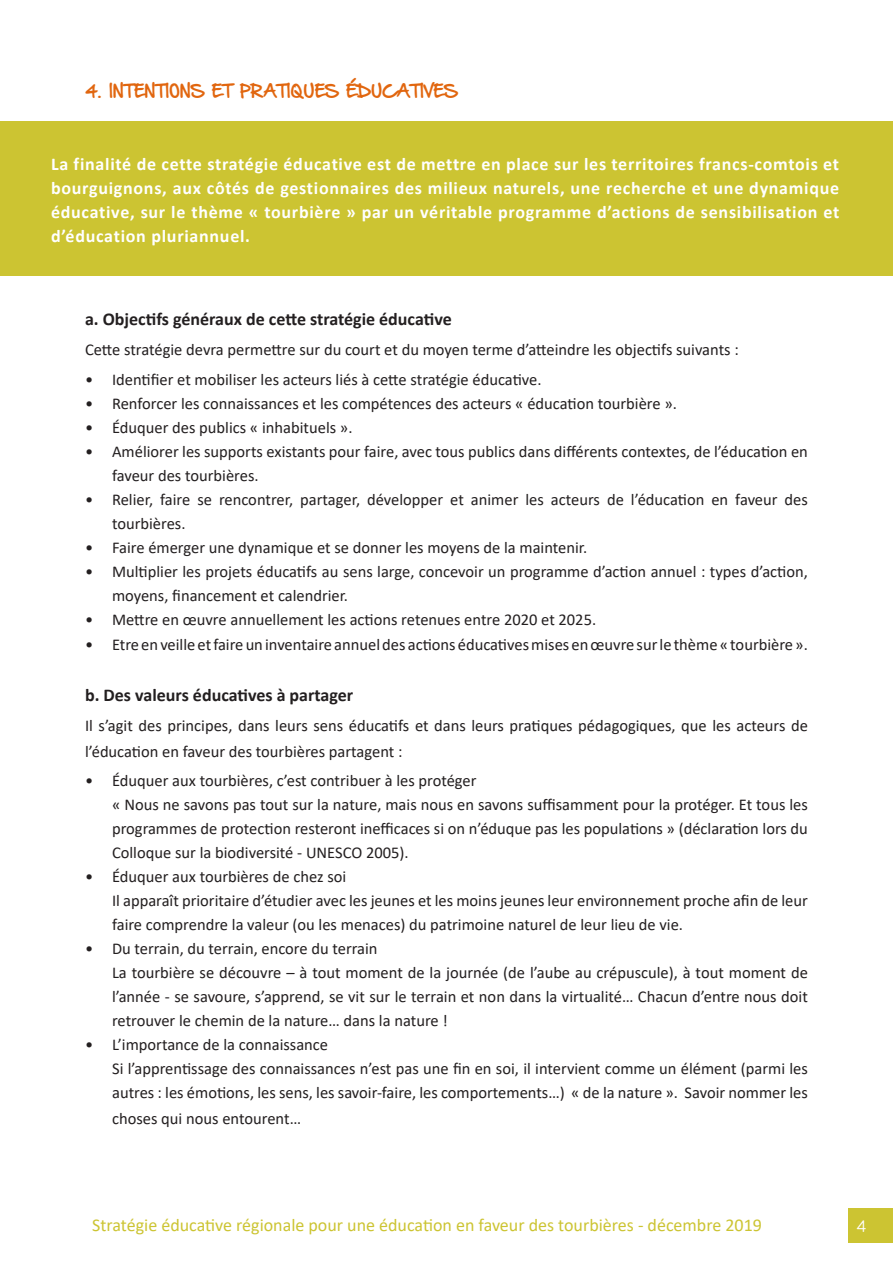
<style>
.page{position:relative;width:893px;height:1263px;background:#fff}
.page>*{position:absolute;margin:0;border:0;box-sizing:border-box;transform-origin:0 0}
.t1{font:700 18px/24px "Calibri";letter-spacing:.04em;color:#fff;text-align:justify}
.t2{font:18px "Calibri";color:#ccc432}
.t3{font:700 18px "Calibri";color:#231f20}
.t4{font:16.5px/24px "Calibri";color:#231f20}
.t5{font:15px "Hand Of Sean Demo";color:#e1660f}
.t6{font:15px "Comfortaa";color:#fff}
</style>
<div class="page">
<div style="left:848px;top:1209px;width:45px;height:34px;background:#ccc432"></div>
<div style="left:0;top:122px;width:893px;height:154px;background:#ccc432"></div>
<p class="t5" style="left:85px;top:84px;width:374px">4. INTENTIONS ET PRATIQUES ÉDUCATIVES</p>
<p class="t1" style="left:51px;top:151px;width:790px">La finalité de cette stratégie éducative est de mettre en place sur les territoires francs-comtois et bourguignons, aux côtés de gestionnaires des milieux naturels, une recherche et une dynamique éducative, sur le thème « tourbière » par un véritable programme d’actions de sensibilisation et d’éducation pluriannuel.</p>
<p class="t3" style="left:85px;top:307px;width:368px">a. Objectifs généraux de cette stratégie éducative</p>
<p class="t4" style="left:85px;top:337px;width:655px">Cette stratégie devra permettre sur du court et du moyen terme d’atteindre les objectifs suivants :</p>
<p class="t4" style="left:85px;top:367px;width:458px">• Identifier et mobiliser les acteurs liés à cette stratégie éducative.</p>
<p class="t4" style="left:85px;top:391px;width:593px">• Renforcer les connaissances et les compétences des acteurs « éducation tourbière ».</p>
<p class="t4" style="left:85px;top:415px;width:269px">• Éduquer des publics « inhabituels ».</p>
<p class="t4" style="left:112px;top:439px;width:697px;text-indent:-27px">• Améliorer les supports existants pour faire, avec tous publics dans différents contextes, de l’éducation en faveur des tourbières.</p>
<p class="t4" style="left:112px;top:487px;width:697px;text-indent:-27px">• Relier, faire se rencontrer, partager, développer et animer les acteurs de l’éducation en faveur des tourbières.</p>
<p class="t4" style="left:85px;top:535px;width:504px">• Faire émerger une dynamique et se donner les moyens de la maintenir.</p>
<p class="t4" style="left:112px;top:559px;width:697px;text-indent:-27px">• Multiplier les projets éducatifs au sens large, concevoir un programme d’action annuel : types d’action, moyens, financement et calendrier.</p>
<p class="t4" style="left:85px;top:607px;width:513px">• Mettre en œuvre annuellement les actions retenues entre 2020 et 2025.</p>
<p class="t4" style="left:85px;top:632px;width:724px">• Etre en veille et faire un inventaire annuel des actions éducatives mises en œuvre sur le thème « tourbière ».</p>
<p class="t3" style="left:85px;top:683px;width:270px">b. Des valeurs éducatives à partager</p>
<p class="t4" style="left:85px;top:712px;width:724px;line-height:25.5px">Il s’agit des principes, dans leurs sens éducatifs et dans leurs pratiques pédagogiques, que les acteurs de l’éducation en faveur des tourbières partagent :</p>
<p class="t4" style="left:85px;top:768px;width:393px">• Éduquer aux tourbières, c’est contribuer à les protéger</p>
<p class="t4" style="left:112px;top:792px;width:697px;text-align:justify">« Nous ne savons pas tout sur la nature, mais nous en savons suffisamment pour la protéger. Et tous les programmes de protection resteront inefficaces si on n’éduque pas les populations » (déclaration lors du Colloque sur la biodiversité - UNESCO 2005).</p>
<p class="t4" style="left:85px;top:864px;width:263px">• Éduquer aux tourbières de chez soi</p>
<p class="t4" style="left:112px;top:888px;width:697px">Il apparaît prioritaire d’étudier avec les jeunes et les moins jeunes leur environnement proche afin de leur faire comprendre la valeur (ou les menaces) du patrimoine naturel de leur lieu de vie.</p>
<p class="t4" style="left:85px;top:936px;width:294px">• Du terrain, du terrain, encore du terrain</p>
<p class="t4" style="left:112px;top:960px;width:697px;text-align:justify">La tourbière se découvre – à tout moment de la journée (de l’aube au crépuscule), à tout moment de l’année - se savoure, s’apprend, se vit sur le terrain et non dans la virtualité… Chacun d’entre nous doit retrouver le chemin de la nature… dans la nature !</p>
<p class="t4" style="left:85px;top:1032px;width:245px">• L’importance de la connaissance</p>
<p class="t4" style="left:112px;top:1056px;width:697px">Si l’apprentissage des connaissances n’est pas une fin en soi, il intervient comme un élément (parmi les autres : les émotions, les sens, les savoir-faire, les comportements…) « de la nature ». Savoir nommer les</p>
<p class="t4" style="left:112px;top:1106px;width:190px">choses qui nous entourent…</p>
<p class="t2" style="left:92px;top:1212px;width:671px">Stratégie éducative régionale pour une éducation en faveur des tourbières - décembre 2019</p>
<p class="t6" style="left:857px;top:1213px;width:11px">4</p>
</div>
